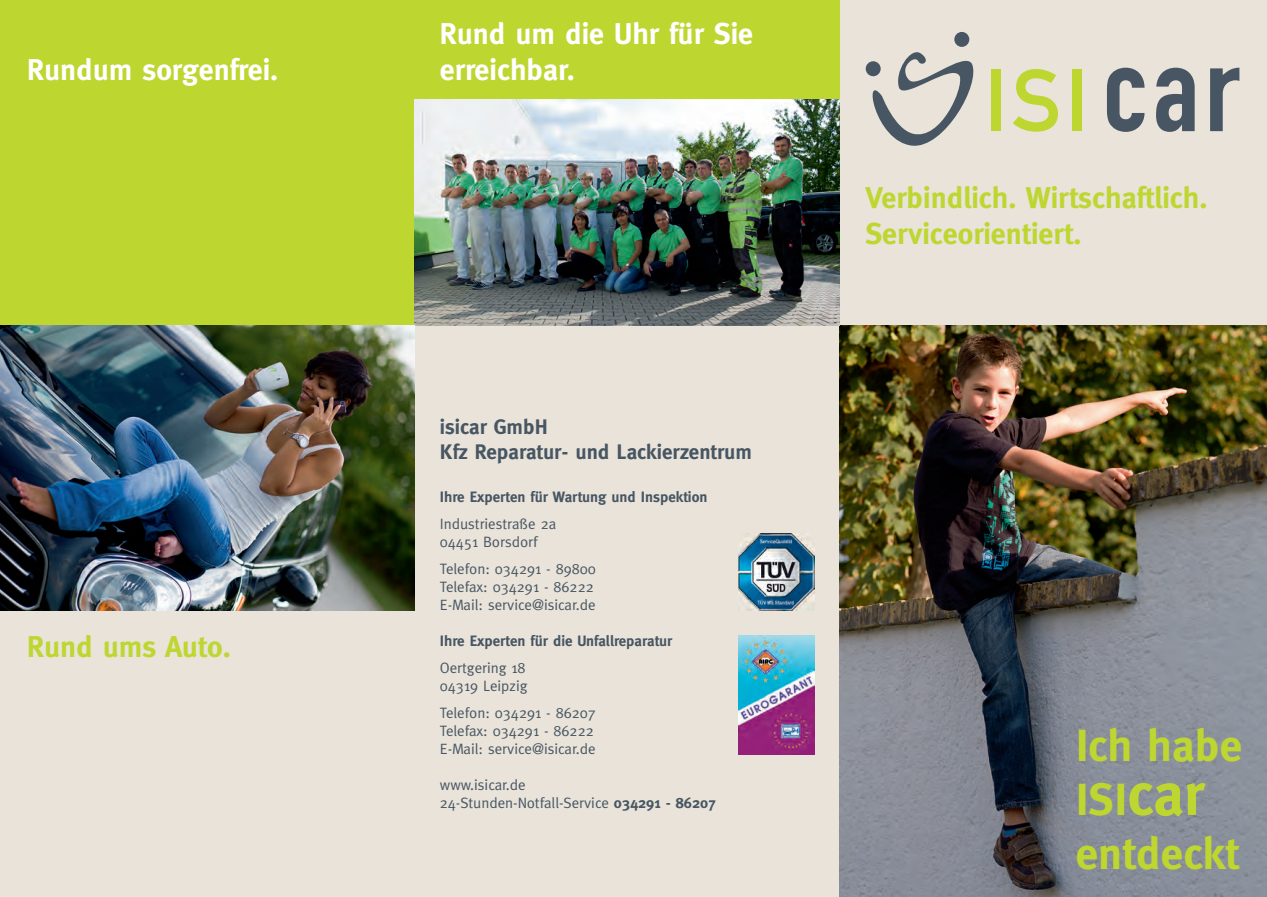
<style>
.page{position:relative;width:1267px;height:897px;background:#fff}
.page>*{position:absolute;margin:0;border:0;box-sizing:border-box;transform-origin:0 0}
.t1{font:700 45px/54px "Meta";color:#bed630}
.t2{font:700 30px/36px "Meta";color:#bed630}
.t3{font:700 30px/36px "Meta";color:#fff}
.t4{font:700 21px/25.2px "Meta";color:#475662}
.t5{font:15px/18px "Meta";color:#475662}
.t6{font:700 15px "Meta";color:#475662}
.s1{font-weight:700}
.s2{font-size:60.75px}
</style>
<div class="page">
<div style="left:0;top:0;width:1266px;height:896px;background:#e9e3da"></div>
<div style="left:991px;top:69px;width:9px;height:62px;background:#bed630"></div>
<svg style="left:1013px;top:69px;width:44px;height:63px"></svg>
<div style="left:1072px;top:69px;width:9px;height:62px;background:#bed630"></div>
<svg style="left:1107px;top:68px;width:37px;height:64px"></svg>
<svg style="left:1156px;top:68px;width:38px;height:64px"></svg>
<svg style="left:1210px;top:68px;width:29px;height:63px"></svg>
<svg style="left:869px;top:46px;width:105px;height:100px"></svg>
<div style="left:954px;top:32px;width:15px;height:15px;background:#475662;border-radius:50%"></div>
<div style="left:865px;top:61px;width:15px;height:15px;background:#475662;border-radius:50%"></div>
<img style="left:839px;top:325px;width:427px;height:571px">
<div style="left:0;top:0;width:839px;height:325px;background:#bed630"></div>
<img style="left:414px;top:100px;width:425px;height:225px">
<img style="left:0;top:325px;width:414px;height:285px">
<img style="left:738px;top:635px;width:76px;height:119px">
<img style="left:738px;top:534px;width:76px;height:76px">
<h2 class="t3" style="left:27px;top:52px;width:252px">Rundum sorgenfrei.</h2>
<h2 class="t2" style="left:27px;top:628px;width:205px">Rund ums Auto.</h2>
<h2 class="t3" style="left:440px;top:16px;width:315px">Rund um die Uhr für Sie erreichbar.</h2>
<h3 class="t4" style="left:440px;top:413px;width:313px">isicar GmbH<br>Kfz Reparatur- und Lackierzentrum</h3>
<p class="t6" style="left:440px;top:488px;width:269px">Ihre Experten für Wartung und Inspektion</p>
<p class="t5" style="left:440px;top:514px;width:118px">Industriestraße 2a<br>04451 Borsdorf</p>
<p class="t5" style="left:440px;top:559px;width:157px">Telefon: 034291 - 89800<br>Telefax: 034291 - 86222<br>E-Mail: service@isicar.de</p>
<p class="t6" style="left:440px;top:632px;width:234px">Ihre Experten für die Unfallreparatur</p>
<p class="t5" style="left:440px;top:658px;width:89px">Oertgering 18<br>04319 Leipzig</p>
<p class="t5" style="left:440px;top:703px;width:157px">Telefon: 034291 - 86207<br>Telefax: 034291 - 86222<br>E-Mail: service@isicar.de</p>
<p class="t5" style="left:440px;top:775px;width:278px">www.isicar.de<br>24-Stunden-Notfall-Service <span class="s1">034291 - 86207</span></p>
<h2 class="t2" style="left:865px;top:179px;width:343px">Verbindlich. Wirtschaftlich.<br>Serviceorientiert.</h2>
<h1 class="t1" style="left:1075px;top:718px;width:168px">Ich habe<br>ISI<span class="s2">car </span>entdeckt</h1>
</div>
